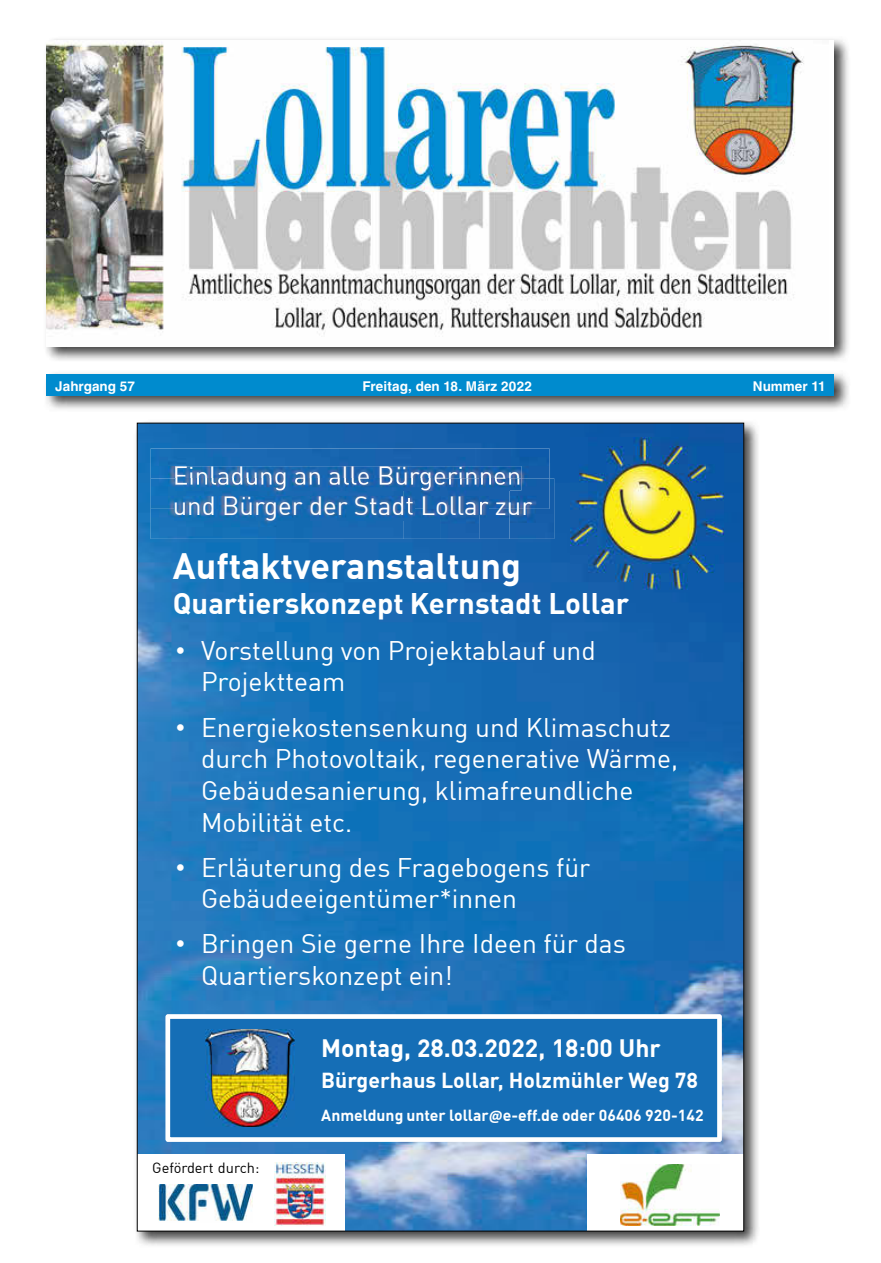
<style>
.page{position:relative;width:881px;height:1263px;background:#fff}
.page>*{position:absolute;margin:0;border:0;box-sizing:border-box;transform-origin:0 0}
.t1{font:700 36px "DIN Offc";color:#fff}
.t2{font:700 29.25px "DIN Offc";color:#fff}
.t3{font:26.4px/31.7px "DIN Offc";color:#fff}
.t4{font:25.8px/30px "DIN Offc";color:#fff}
.t5{font:700 24.6px "DIN Offc";color:#fff}
.t6{font:700 21.3px "DIN Offc";color:#fff}
.t7{font:700 15.75px "DIN Offc";color:#fff}
.t8{font:14.55px "DIN Offc";color:#000}
.t9{font:700 13.5px "Helvetica LT";color:#fff}
.s1{font-family:"Arial"}
.s2{font-family:"Xhxdch Calibri"}
</style>
<div class="page">
<div style="left:43px;top:36px;width:807px;height:327px;background:#000;opacity:.75"></div>
<img style="left:47px;top:40px;width:780px;height:306px">
<div style="left:133px;top:419px;width:627px;height:829px;background:#000;opacity:.75"></div>
<img style="left:139px;top:425px;width:602px;height:804px">
<img style="left:570px;top:437px;width:153px;height:152px">
<div style="left:586px;top:1155px;width:157px;height:76px;background:#fff"></div>
<div style="left:137px;top:1155px;width:208px;height:76px;background:#fff"></div>
<img style="left:158px;top:1184px;width:95px;height:37px">
<img style="left:620px;top:1164px;width:99px;height:61px">
<svg style="left:166px;top:1014px;width:555px;height:128px;background:#2c7cbd"></svg>
<img style="left:151px;top:448px;width:398px;height:30px">
<img style="left:175px;top:466px;width:346px;height:12px">
<img style="left:151px;top:509px;width:252px;height:30px">
<img style="left:151px;top:478px;width:252px;height:31px">
<img style="left:175px;top:496px;width:228px;height:24px">
<img style="left:440px;top:490px;width:39px;height:25px">
<img style="left:440px;top:478px;width:39px;height:12px">
<img style="left:440px;top:515px;width:39px;height:24px">
<img style="left:403px;top:490px;width:37px;height:49px">
<img style="left:403px;top:478px;width:37px;height:12px">
<svg style="left:403px;top:496px;width:11px;height:24px"></svg>
<img style="left:423px;top:496px;width:17px;height:19px">
<img style="left:479px;top:478px;width:75px;height:61px">
<img style="left:509px;top:478px;width:40px;height:31px">
<img style="left:479px;top:478px;width:30px;height:12px">
<svg style="left:479px;top:496px;width:9px;height:19px"></svg>
<img style="left:275px;top:1163px;width:50px;height:63px">
<img style="left:205px;top:1029px;width:89px;height:98px">
<div style="left:43px;top:370px;width:807px;height:42px;background:#000;opacity:.75"></div>
<div style="left:47px;top:374px;width:786px;height:21px;background:#008bce"></div>
<p class="t9" style="left:55px;top:378px;width:81px">Jahrgang 57</p>
<p class="t9" style="left:362px;top:378px;width:171px">Freitag, den 18. März 2022</p>
<p class="t9" style="left:752px;top:378px;width:74px">Nummer 11</p>
<p class="t4" style="left:173px;top:460px;width:361px">Einladung an alle Bürgerinnen und Bürger der Stadt Lollar zur</p>
<h1 class="t1" style="left:173px;top:542px;width:349px">Auftaktveranstaltung</h1>
<p class="t2" style="left:173px;top:584px;width:458px">Quartierskonzept Kernstadt Lollar</p>
<p class="t3" style="left:201px;top:634px;width:396px;text-indent:-25px"><span class="s1">•</span> Vorstellung von Projektablauf und<br>Projektteam</p>
<p class="t3" style="left:201px;top:711px;width:478px;text-indent:-25px"><span class="s1">•</span> Energiekostensenkung und Klimaschutz durch Photovoltaik, regenerative Wärme, Gebäudesanierung, klimafreundliche Mobilität etc.</p>
<p class="t3" style="left:201px;top:851px;width:391px;text-indent:-25px"><span class="s1">•</span> Erläuterung des Fragebogens für<br>Gebäudeeigentümer*innen</p>
<p class="t3" style="left:201px;top:927px;width:426px;text-indent:-25px"><span class="s1">•</span> Bringen Sie gerne Ihre Ideen für das<br>Quartierskonzept ein!</p>
<p class="t5" style="left:321px;top:1032px;width:341px">Montag, 28.03.2022, 18:00 Uhr</p>
<p class="t6" style="left:321px;top:1066px;width:378px">Bürgerhaus Lollar, Holzmühler Weg 78</p>
<p class="t8" style="left:152px;top:1159px;width:109px">Gefördert durch:</p>
<p class="t7" style="left:321px;top:1105px;width:384px">Anmeldung unter lollar<span class="s2">@</span>e-eff.de oder 06406 920-142</p>
</div>
